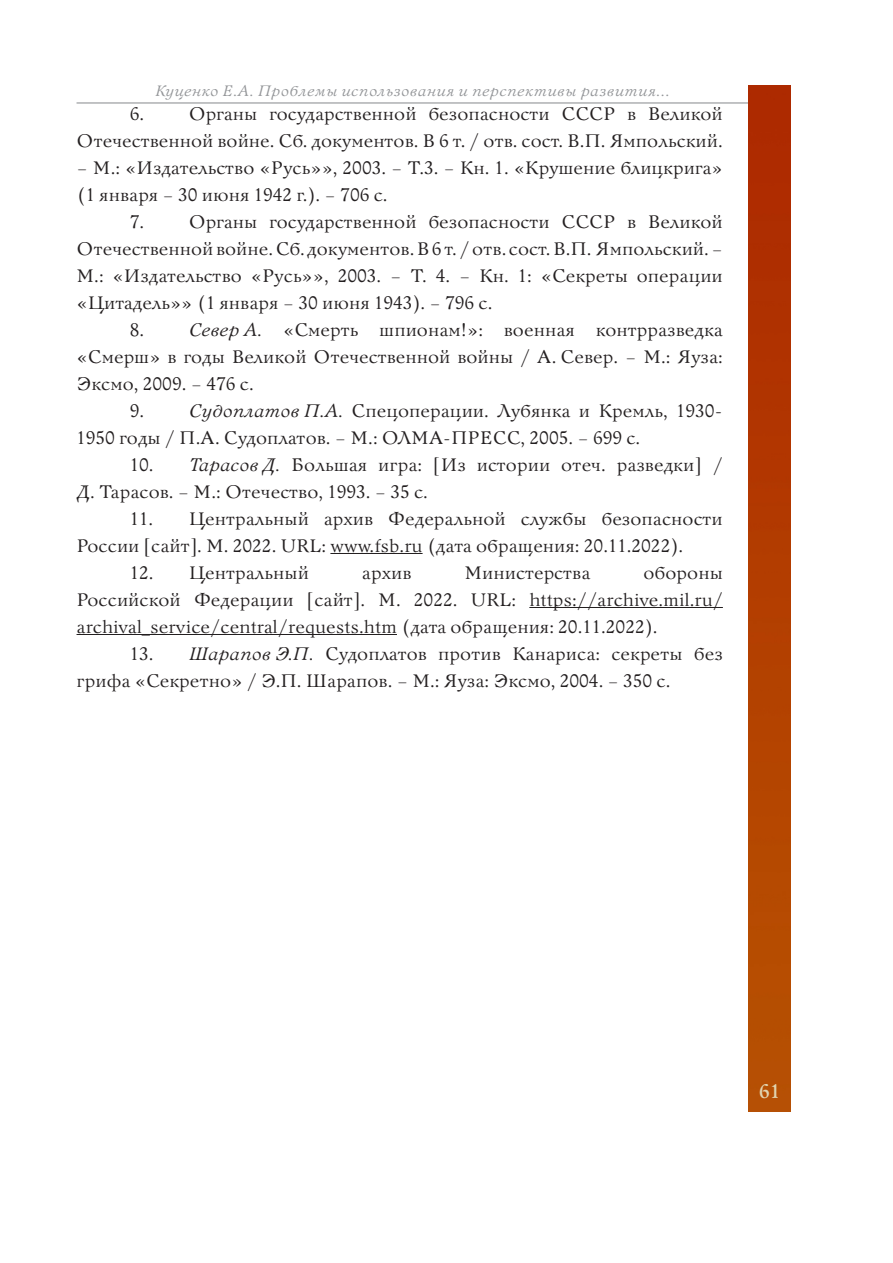
<style>
.page{position:relative;width:893px;height:1263px;background:#fff}
.page>*{position:absolute;margin:0;border:0;box-sizing:border-box;transform-origin:0 0}
.t1{font:700 19.5px "Bannikova";color:#e1d4b0}
.t2{font:18px/27px "Bannikova";color:#231f20}
.t3{font:italic 15px "Bannikova";letter-spacing:.02em;color:#939598}
.s1{font-style:italic}
</style>
<div class="page">
<hr style="left:77px;top:102px;width:671px;height:2px;background:#939598">
<img style="left:748px;top:85px;width:43px;height:1027px">
<hr style="left:330px;top:553px;width:93px;height:1px;background:#231f20">
<hr style="left:529px;top:607px;width:194px;height:1px;background:#231f20">
<hr style="left:77px;top:634px;width:320px;height:1px;background:#231f20">
<p class="t3" style="left:155px;top:82px;width:516px">Куценко Е.А. Проблемы использования и перспективы развития...</p>
<p class="t2" style="left:77px;top:100px;width:648px;text-align:right">Органы государственной безопасности СССР в Великой<br>Отечественной войне. Сб. документов. В 6 т. / отв. сост. В.П. Ямпольский.</p>
<p class="t2" style="left:77px;top:154px;width:648px">– М.: «Издательство «Русь»», 2003. – Т.3. – Кн. 1. «Крушение блицкрига» (1 января – 30 июня 1942 г.). – 706 с.</p>
<p class="t2" style="left:130px;top:208px;width:16px">7.</p>
<p class="t2" style="left:130px;top:100px;width:16px">6.</p>
<p class="t2" style="left:77px;top:208px;width:648px;text-align:justify;text-indent:112px">Органы государственной безопасности СССР в Великой Отечественной войне. Сб. документов. В 6 т. / отв. сост. В.П. Ямпольский.– М.: «Издательство «Русь»», 2003. – Т. 4. – Кн. 1: «Секреты операции «Цитадель»» (1 января – 30 июня 1943). – 796 с.</p>
<p class="t2" style="left:130px;top:316px;width:16px">8.</p>
<p class="t2" style="left:77px;top:316px;width:648px;text-align:justify;text-indent:112px"><span class="s1">Север А.</span> «Смерть шпионам!»: военная контрразведка «Смерш» в годы Великой Отечественной войны / А. Север. – М.: Яуза:<br>Эксмо, 2009. – 476 с.</p>
<p class="t2" style="left:130px;top:397px;width:16px">9.</p>
<p class="t2" style="left:77px;top:397px;width:648px;text-indent:112px"><span class="s1">Судоплатов П.А.</span> Спецоперации. Лубянка и Кремль, 1930-<br>1950 годы / П.А. Судоплатов. – М.: ОЛМА-ПРЕСС, 2005. – 699 с.</p>
<p class="t2" style="left:77px;top:451px;width:648px;text-indent:53px">10. <span class="s1">Тарасов Д.</span> Большая игра: [Из истории отеч. разведки] /<br>Д. Тарасов. – М.: Отечество, 1993. – 35 с.</p>
<p class="t2" style="left:77px;top:505px;width:648px;text-indent:53px">11. Центральный архив Федеральной службы безопасности<br>России [сайт]. М. 2022. URL: www.fsb.ru (дата обращения: 20.11.2022).</p>
<p class="t2" style="left:130px;top:559px;width:181px">12. Центральный</p>
<p class="t2" style="left:362px;top:559px;width:51px">архив</p>
<p class="t2" style="left:464px;top:559px;width:128px">Министерства</p>
<p class="t2" style="left:77px;top:559px;width:648px;text-align:justify;text-indent:567px">обороны Российской Федерации [сайт]. М. 2022. URL: https://archive.mil.ru/ archival_service/central/requests.htm (дата обращения: 20.11.2022).</p>
<p class="t2" style="left:77px;top:640px;width:648px;text-indent:53px">13. <span class="s1">Шарапов Э.П.</span> Судоплатов против Канариса: секреты без грифа «Секретно» / Э.П. Шарапов. – М.: Яуза: Эксмо, 2004. – 350 с.</p>
<p class="t1" style="left:759px;top:1079px;width:23px">61</p>
</div>
